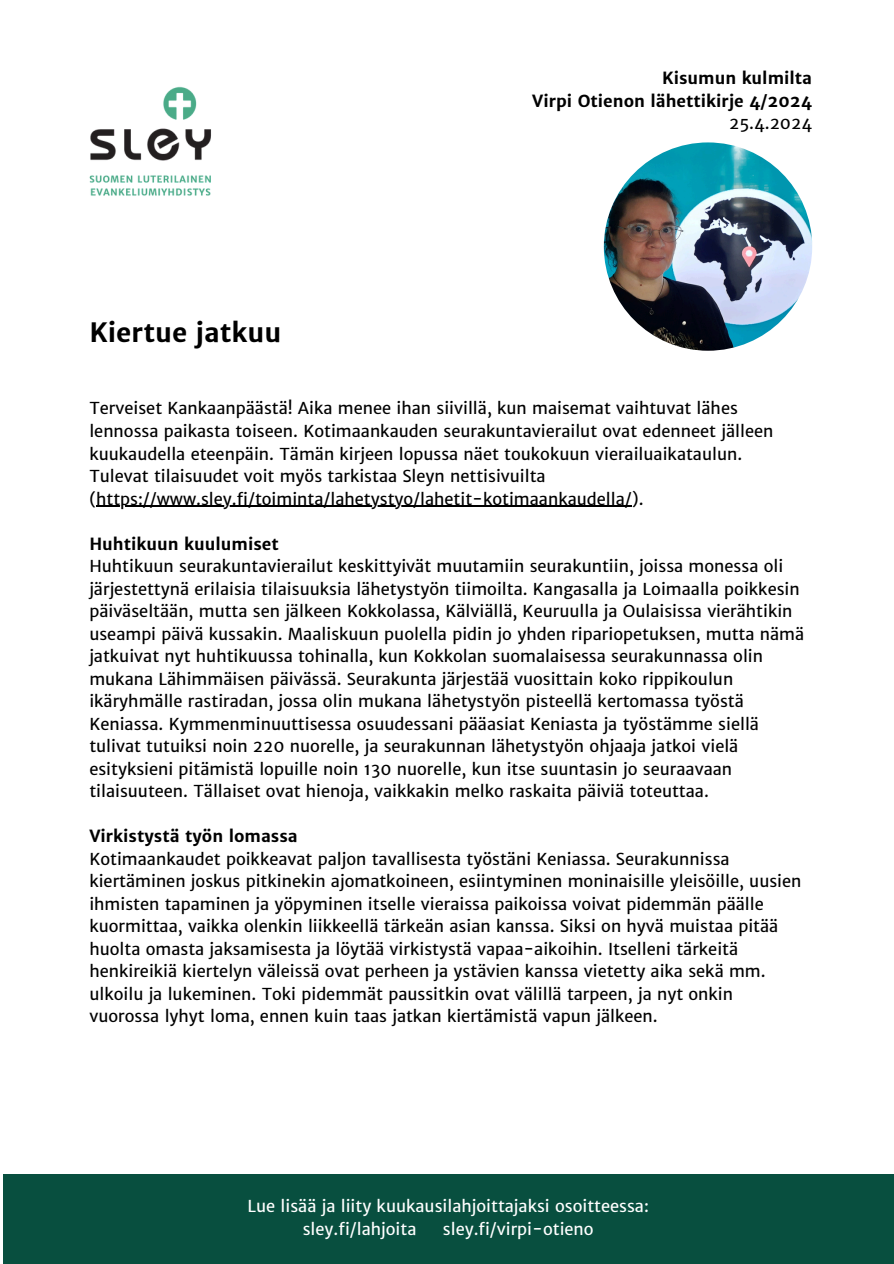
<style>
.page{position:relative;width:894px;height:1264px;background:#fff}
.page>*{position:absolute;margin:0;border:0;box-sizing:border-box;transform-origin:0 0}
.t1{font:700 26.25px "Merriweather Sans";color:#000}
.t2{font:16.5px/22.5px "Merriweather Sans";color:#000}
.t3{font:16.5px "Merriweather Sans";color:#fff}
.t4{font:700 16.5px "Merriweather Sans";color:#000}
.s1{font-weight:700}
</style>
<div class="page">
<div style="left:3px;top:1174px;width:890px;height:89px;background:#084f3f"></div>
<img style="left:89px;top:86px;width:122px;height:110px">
<img style="left:603px;top:142px;width:209px;height:209px;border-radius:50%">
<hr style="left:96px;top:505px;width:535px;height:2px;background:#000">
<p class="t1" style="left:89px;top:316px;width:193px">Kiertue jatkuu</p>
<p class="t4" style="left:662px;top:68px;width:151px">Kisumun kulmilta</p>
<p class="t4" style="left:532px;top:90px;width:281px">Virpi Otienon lähettikirje 4/2024</p>
<p class="t2" style="left:729px;top:112px;width:84px">25.4.2024</p>
<p class="t2" style="left:89px;top:397px;width:685px">Terveiset Kankaanpäästä! Aika menee ihan siivillä, kun maisemat vaihtuvat lähes lennossa paikasta toiseen. Kotimaankauden seurakuntavierailut ovat edenneet jälleen kuukaudella eteenpäin. Tämän kirjeen lopussa näet toukokuun vierailuaikataulun.<br>Tulevat tilaisuudet voit myös tarkistaa Sleyn nettisivuilta (https://www.sley.fi/toiminta/lahetystyo/lahetit-kotimaankaudella/).</p>
<h1 class="t2" style="left:89px;top:532px;width:716px"><span class="s1">Huhtikuun kuulumiset<br></span>Huhtikuun seurakuntavierailut keskittyivät muutamiin seurakuntiin, joissa monessa oli järjestettynä erilaisia tilaisuuksia lähetystyön tiimoilta. Kangasalla ja Loimaalla poikkesin päiväseltään, mutta sen jälkeen Kokkolassa, Kälviällä, Keuruulla ja Oulaisissa vierähtikin useampi päivä kussakin. Maaliskuun puolella pidin jo yhden ripariopetuksen, mutta nämä</h1>
<p class="t2" style="left:89px;top:645px;width:675px">jatkuivat nyt huhtikuussa tohinalla, kun Kokkolan suomalaisessa seurakunnassa olin mukana Lähimmäisen päivässä. Seurakunta järjestää vuosittain koko rippikoulun ikäryhmälle rastiradan, jossa olin mukana lähetystyön pisteellä kertomassa työstä Keniassa. Kymmenminuuttisessa osuudessani pääasiat Keniasta ja työstämme siellä tulivat tutuiksi noin 220 nuorelle, ja seurakunnan lähetystyön ohjaaja jatkoi vielä esityksieni pitämistä lopuille noin 130 nuorelle, kun itse suuntasin jo seuraavaan tilaisuuteen. Tällaiset ovat hienoja, vaikkakin melko raskaita päiviä toteuttaa.</p>
<p class="t2" style="left:89px;top:825px;width:713px"><span class="s1">Virkistystä työn lomassa<br></span>Kotimaankaudet poikkeavat paljon tavallisesta työstäni Keniassa. Seurakunnissa kiertäminen joskus pitkinekin ajomatkoineen, esiintyminen moninaisille yleisöille, uusien ihmisten tapaminen ja yöpyminen itselle vieraissa paikoissa voivat pidemmän päälle</p>
<p class="t2" style="left:89px;top:915px;width:690px">kuormittaa, vaikka olenkin liikkeellä tärkeän asian kanssa. Siksi on hyvä muistaa pitää huolta omasta jaksamisesta ja löytää virkistystä vapaa-aikoihin. Itselleni tärkeitä henkireikiä kiertelyn väleissä ovat perheen ja ystävien kanssa vietetty aika sekä mm. ulkoilu ja lukeminen. Toki pidemmät paussitkin ovat välillä tarpeen, ja nyt onkin vuorossa lyhyt loma, ennen kuin taas jatkan kiertämistä vapun jälkeen.</p>
<p class="t3" style="left:247px;top:1196px;width:403px">Lue lisää ja liity kuukausilahjoittajaksi osoitteessa:</p>
<p class="t3" style="left:303px;top:1218px;width:115px">sley.fi/lahjoita</p>
<p class="t3" style="left:443px;top:1218px;width:152px">sley.fi/virpi-otieno</p>
</div>
